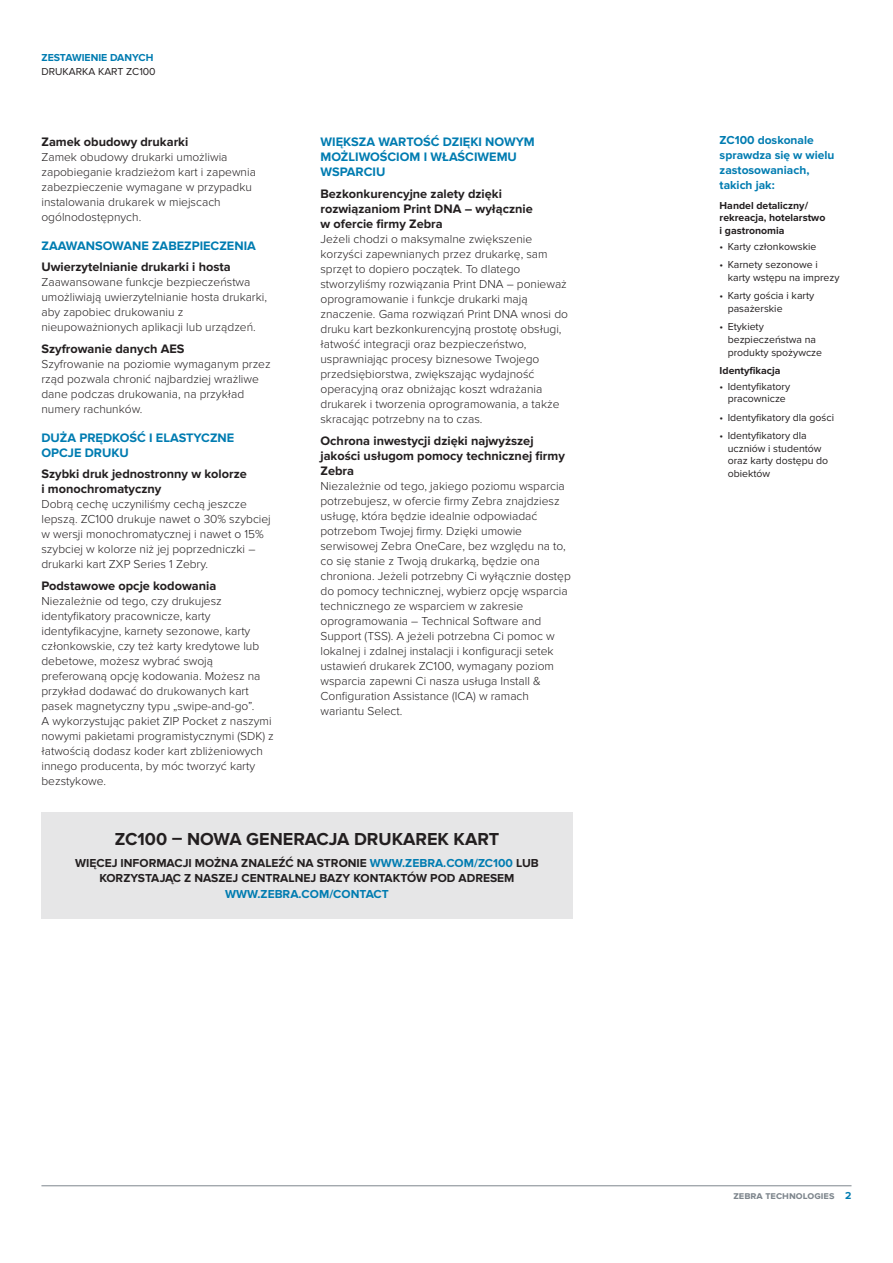
<style>
.page{position:relative;width:893px;height:1263px;background:#fff}
.page>*{position:absolute;margin:0;border:0;box-sizing:border-box;transform-origin:0 0}
.CTA-Call_To_Action{font:700 18px "Proxima Nova";color:#231f20}
.Heading-4{font:700 12.75px/15px "Proxima Nova";color:#231f20}
.PILLAR{font:700 12.75px/15px "Proxima Nova";color:#007cb1}
.Body{font:700 12.75px "Proxima Nova";color:#007cb1}
.Body-2{font:300 12px/15px "Proxima Nova";color:#231f20}
.Call_to_Action{font:700 12px/15.3px "Proxima Nova";color:#231f20;text-align:center}
.Head_Color-Sidebar{font:700 12px/15px "Proxima Nova";color:#007cb1}
.t1{font:10.5px/12.8px "Proxima Nova";color:#231f20}
.Subhead-Sidebar{font:700 10.5px/12.8px "Proxima Nova";color:#231f20}
.Footer_Right{font:700 10.5px "Proxima Nova";color:#7e868d}
.Collateral_Type{font:700 10.5px "Proxima Nova";color:#007cb1}
.s1{color:#007cb1}
</style>
<div class="page">
<hr style="left:41px;top:1185px;width:810px;height:1px;background:#7e868d">
<div style="left:41px;top:812px;width:531px;height:106px;background:#e6e6e7"></div>
<p class="Collateral_Type" style="left:41px;top:51px;width:113px">ZESTAWIENIE DANYCH</p>
<p class="t1" style="left:41px;top:66px;width:116px">DRUKARKA KART ZC100</p>
<p class="Heading-4" style="left:41px;top:135px;width:148px">Zamek obudowy drukarki</p>
<p class="Body-2" style="left:41px;top:150px;width:216px">Zamek obudowy drukarki umożliwia zapobieganie kradzieżom kart i zapewnia zabezpieczenie wymagane w przypadku instalowania drukarek w miejscach ogólnodostępnych.</p>
<p class="Body" style="left:41px;top:238px;width:216px">ZAAWANSOWANE ZABEZPIECZENIA</p>
<p class="Heading-4" style="left:41px;top:260px;width:191px">Uwierzytelnianie drukarki i hosta</p>
<p class="Body-2" style="left:41px;top:275px;width:227px">Zaawansowane funkcje bezpieczeństwa umożliwiają uwierzytelnianie hosta drukarki, aby zapobiec drukowaniu z nieupoważnionych aplikacji lub urządzeń.</p>
<p class="Heading-4" style="left:41px;top:342px;width:145px">Szyfrowanie danych AES</p>
<p class="Body-2" style="left:41px;top:357px;width:231px">Szyfrowanie na poziomie wymaganym przez rząd pozwala chronić najbardziej wrażliwe dane podczas drukowania, na przykład numery rachunków.</p>
<p class="PILLAR" style="left:41px;top:430px;width:194px">DUŻA PRĘDKOŚĆ I ELASTYCZNE<br>OPCJE DRUKU</p>
<p class="Heading-4" style="left:41px;top:467px;width:207px">Szybki druk jednostronny w kolorze i monochromatyczny</p>
<p class="Body-2" style="left:41px;top:497px;width:231px">Dobrą cechę uczyniliśmy cechą jeszcze lepszą. ZC100 drukuje nawet o 30% szybciej w wersji monochromatycznej i nawet o 15% szybciej w kolorze niż jej poprzedniczki – drukarki kart ZXP Series 1 Zebry.</p>
<p class="Heading-4" style="left:41px;top:579px;width:176px">Podstawowe opcje kodowania</p>
<p class="Body-2" style="left:41px;top:594px;width:234px">Niezależnie od tego, czy drukujesz identyfikatory pracownicze, karty identyfikacyjne, karnety sezonowe, karty członkowskie, czy też karty kredytowe lub debetowe, możesz wybrać swoją preferowaną opcję kodowania. Możesz na przykład dodawać do drukowanych kart pasek magnetyczny typu „swipe-and-go”.<br>A wykorzystując pakiet ZIP Pocket z naszymi nowymi pakietami programistycznymi (SDK) z łatwością dodasz koder kart zbliżeniowych innego producenta, by móc tworzyć karty bezstykowe.</p>
<p class="PILLAR" style="left:320px;top:135px;width:216px">WIĘKSZA WARTOŚĆ DZIĘKI NOWYM<br>MOŻLIWOŚCIOM I WŁAŚCIWEMU<br>WSPARCIU</p>
<p class="Heading-4" style="left:320px;top:186px;width:214px">Bezkonkurencyjne zalety dzięki rozwiązaniom Print DNA – wyłącznie w ofercie firmy Zebra</p>
<p class="Body-2" style="left:320px;top:232px;width:249px">Jeżeli chodzi o maksymalne zwiększenie korzyści zapewnianych przez drukarkę, sam sprzęt to dopiero początek. To dlatego stworzyliśmy rozwiązania Print DNA – ponieważ oprogramowanie i funkcje drukarki mają znaczenie. Gama rozwiązań Print DNA wnosi do druku kart bezkonkurencyjną prostotę obsługi, łatwość integracji oraz bezpieczeństwo, usprawniając procesy biznesowe Twojego przedsiębiorstwa, zwiększając wydajność operacyjną oraz obniżając koszt wdrażania drukarek i tworzenia oprogramowania, a także skracając potrzebny na to czas.</p>
<p class="Heading-4" style="left:320px;top:433px;width:246px">Ochrona inwestycji dzięki najwyższej jakości usługom pomocy technicznej firmy<br>Zebra</p>
<p class="Body-2" style="left:320px;top:478px;width:252px">Niezależnie od tego, jakiego poziomu wsparcia potrzebujesz, w ofercie firmy Zebra znajdziesz usługę, która będzie idealnie odpowiadać potrzebom Twojej firmy. Dzięki umowie serwisowej Zebra OneCare, bez względu na to, co się stanie z Twoją drukarką, będzie ona chroniona. Jeżeli potrzebny Ci wyłącznie dostęp do pomocy technicznej, wybierz opcję wsparcia technicznego ze wsparciem w zakresie oprogramowania – Technical Software and Support (TSS). A jeżeli potrzebna Ci pomoc w lokalnej i zdalnej instalacji i konfiguracji setek ustawień drukarek ZC100, wymagany poziom wsparcia zapewni Ci nasza usługa Install &amp; Configuration Assistance (ICA) w ramach wariantu Select.</p>
<p class="CTA-Call_To_Action" style="left:115px;top:828px;width:386px">ZC100 – NOWA GENERACJA DRUKAREK KART</p>
<p class="Call_to_Action" style="left:75px;top:855px;width:465px">WIĘCEJ INFORMACJI MOŻNA ZNALEŹĆ NA STRONIE <span class="s1">WWW.ZEBRA.COM/ZC100</span> LUB<br>KORZYSTAJĄC Z NASZEJ CENTRALNEJ BAZY KONTAKTÓW POD ADRESEM<br><span class="s1">WWW.ZEBRA.COM/CONTACT</span></p>
<p class="Head_Color-Sidebar" style="left:720px;top:133px;width:116px">ZC100 doskonale sprawdza się w wielu zastosowaniach, takich jak:</p>
<p class="Subhead-Sidebar" style="left:720px;top:199px;width:107px">Handel detaliczny/ rekreacja, hotelarstwo i gastronomia</p>
<p class="t1" style="left:720px;top:240px;width:98px">• Karty członkowskie</p>
<p class="t1" style="left:728px;top:258px;width:113px;text-indent:-8px">• Karnety sezonowe i karty wstępu na imprezy</p>
<p class="t1" style="left:728px;top:289px;width:88px;text-indent:-8px">• Karty gościa i karty pasażerskie</p>
<p class="t1" style="left:728px;top:320px;width:96px;text-indent:-8px">• Etykiety bezpieczeństwa na produkty spożywcze</p>
<p class="Subhead-Sidebar" style="left:720px;top:364px;width:62px">Identyfikacja</p>
<p class="t1" style="left:720px;top:380px;width:72px;text-align:center">• Identyfikatory pracownicze</p>
<p class="t1" style="left:720px;top:411px;width:116px">• Identyfikatory dla gości</p>
<p class="t1" style="left:728px;top:429px;width:102px;text-indent:-8px">• Identyfikatory dla uczniów i studentów oraz karty dostępu do obiektów</p>
<p class="Footer_Right" style="left:733px;top:1190px;width:120px">zebra technologies <span class="s1">2</span></p>
</div>
